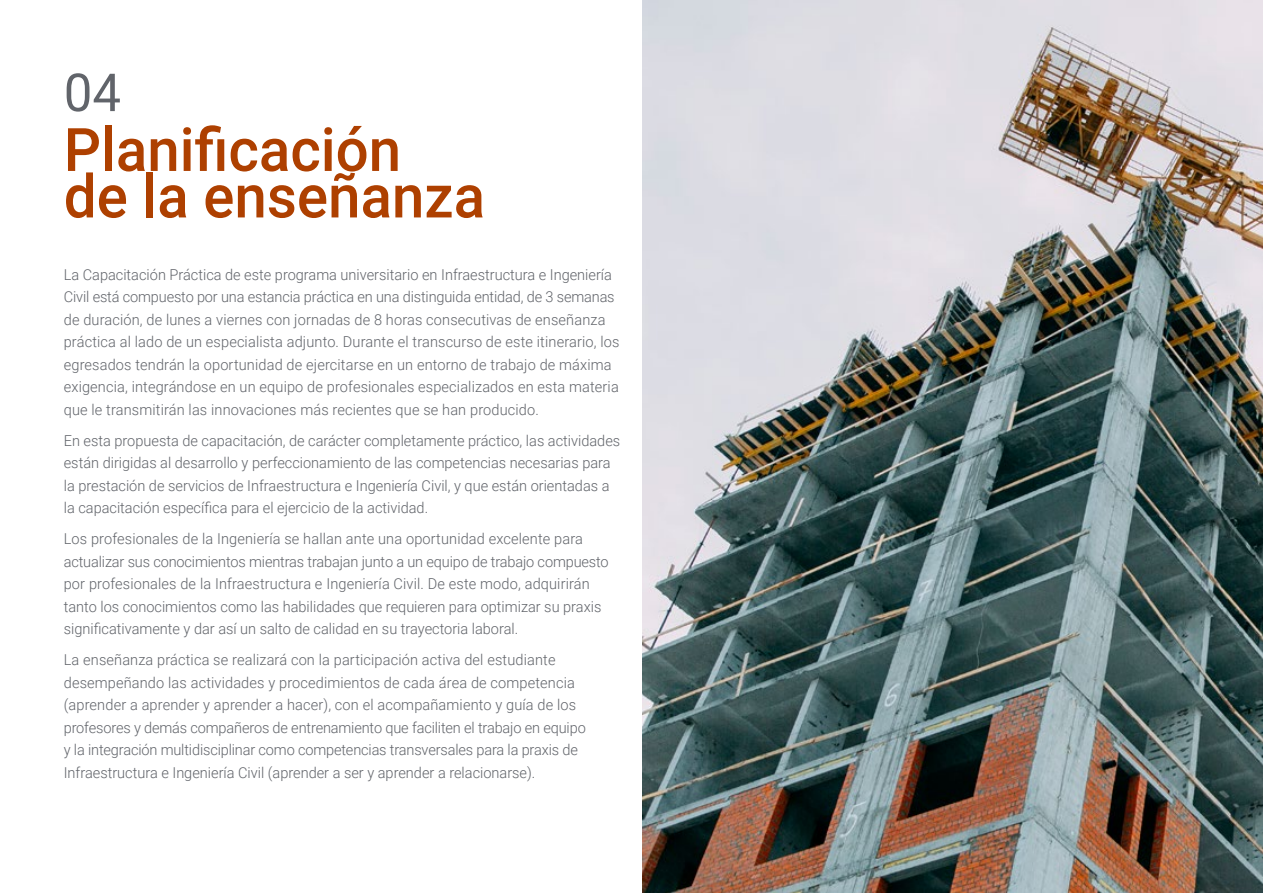
<style>
.page{position:relative;width:1263px;height:893px;background:#fff}
.page>*{position:absolute;margin:0;border:0;box-sizing:border-box;transform-origin:0 0}
.t1{font:500 60px/46.5px "Roboto";color:#ae4000}
.t2{font:52.5px "Roboto";color:#61646a}
.t3{font:300 15px/22.5px "Roboto";color:#61646a}
</style>
<div class="page">
<img style="left:642px;top:0;width:621px;height:893px">
<h2 class="t2" style="left:64px;top:56px;width:59px">04</h2>
<h1 class="t1" style="left:64px;top:124px;width:423px">Planificación<br>de la enseñanza</h1>
<p class="t3" style="left:64px;top:262px;width:557px">La Capacitación Práctica de este programa universitario en Infraestructura e Ingeniería Civil está compuesto por una estancia práctica en una distinguida entidad, de 3 semanas de duración, de lunes a viernes con jornadas de 8 horas consecutivas de enseñanza práctica al lado de un especialista adjunto. Durante el transcurso de este itinerario, los egresados tendrán la oportunidad de ejercitarse en un entorno de trabajo de máxima exigencia, integrándose en un equipo de profesionales especializados en esta materia que le transmitirán las innovaciones más recientes que se han producido.</p>
<p class="t3" style="left:64px;top:428px;width:558px">En esta propuesta de capacitación, de carácter completamente práctico, las actividades están dirigidas al desarrollo y perfeccionamiento de las competencias necesarias para la prestación de servicios de Infraestructura e Ingeniería Civil, y que están orientadas a la capacitación específica para el ejercicio de la actividad.</p>
<p class="t3" style="left:64px;top:527px;width:546px">Los profesionales de la Ingeniería se hallan ante una oportunidad excelente para actualizar sus conocimientos mientras trabajan junto a un equipo de trabajo compuesto por profesionales de la Infraestructura e Ingeniería Civil. De este modo, adquirirán tanto los conocimientos como las habilidades que requieren para optimizar su praxis significativamente y dar así un salto de calidad en su trayectoria laboral.</p>
<p class="t3" style="left:64px;top:648px;width:523px">La enseñanza práctica se realizará con la participación activa del estudiante desempeñando las actividades y procedimientos de cada área de competencia (aprender a aprender y aprender a hacer), con el acompañamiento y guía de los profesores y demás compañeros de entrenamiento que faciliten el trabajo en equipo y la integración multidisciplinar como competencias transversales para la praxis de Infraestructura e Ingeniería Civil (aprender a ser y aprender a relacionarse).</p>
</div>
